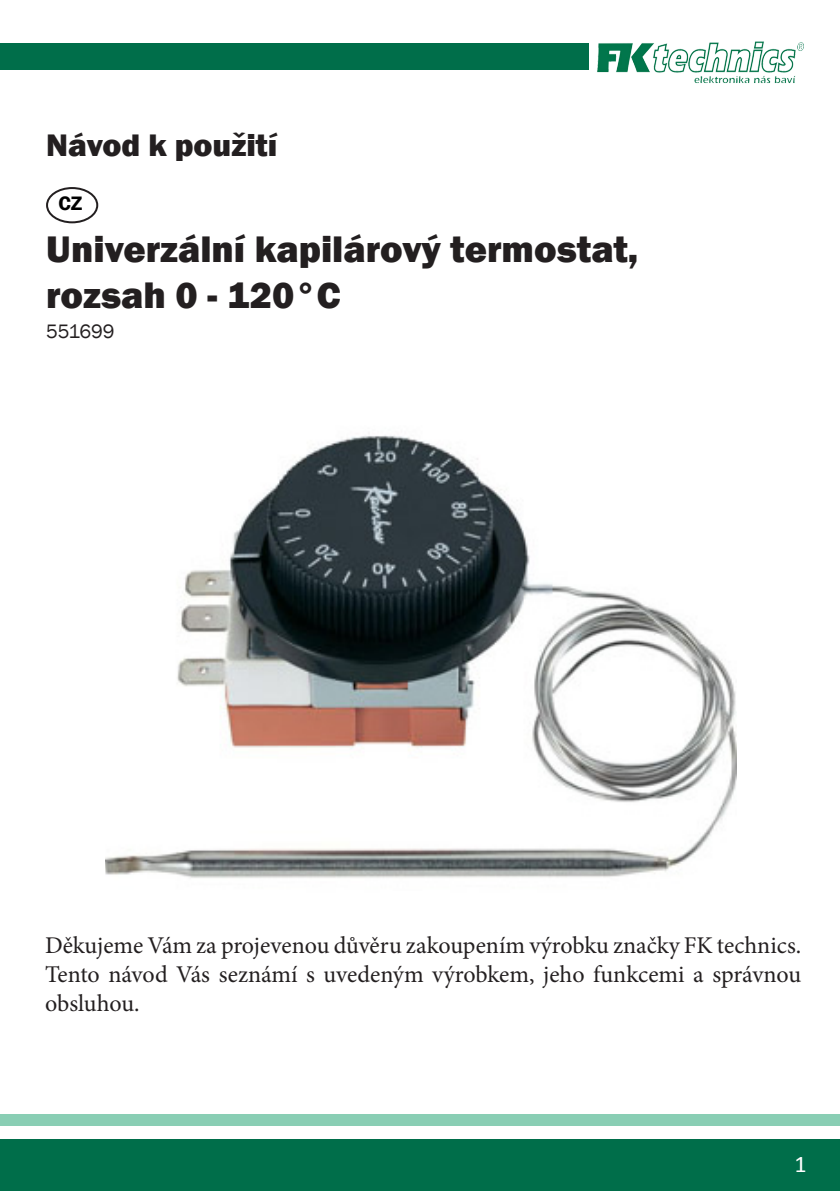
<style>
.page{position:relative;width:840px;height:1191px;background:#fff}
.page>*{position:absolute;margin:0;border:0;box-sizing:border-box;transform-origin:0 0}
.t1{font:800 38px/45.6px "Franklin Gothic";color:#231f20}
.t2{font:800 32px "Franklin Gothic";color:#231f20}
.t3{font:24px/28.8px "Minion Pro";letter-spacing:-.005em;color:#231f20;text-align:justify}
.t4{font:24px "Calibri";color:#fff}
.t5{font:20px "Franklin Gothic";color:#231f20}
.popisky{font:600 20px "Franklin Gothic";color:#000}
</style>
<div class="page">
<div style="left:0;top:1140px;width:839px;height:51px;background:#006e4a"></div>
<img style="left:588px;top:41px;width:216px;height:42px">
<div style="left:0;top:44px;width:587px;height:26px;background:#006e4a"></div>
<div style="left:0;top:1114px;width:839px;height:11px;background:#89ceb4"></div>
<div style="left:46px;top:187px;width:52px;height:36px;border:2px solid #231f20;border-radius:50%"></div>
<img style="left:105px;top:433px;width:630px;height:445px">
<p class="t2" style="left:46px;top:125px;width:233px">Návod k použití</p>
<p class="popisky" style="left:58px;top:191px;width:26px">CZ</p>
<p class="t1" style="left:46px;top:226px;width:593px">Univerzální kapilárový termostat, rozsah 0 - 120°C</p>
<p class="t5" style="left:46px;top:319px;width:70px">551699</p>
<p class="t3" style="left:45px;top:931px;width:757px">Děkujeme Vám za projevenou důvěru zakoupením výrobku značky FK technics.<br>Tento návod Vás seznámí s uvedeným výrobkem, jeho funkcemi a správnou obsluhou.</p>
<p class="t4" style="left:794px;top:1148px;width:14px">1</p>
</div>
